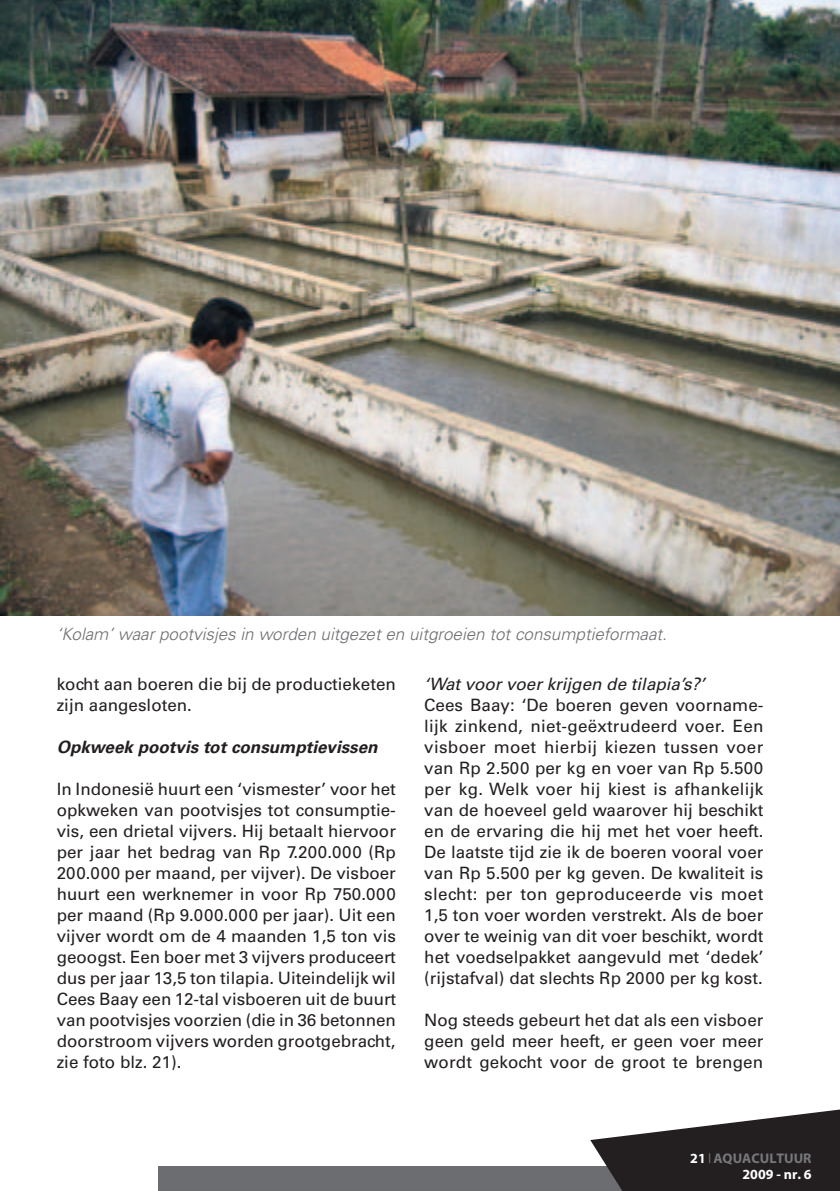
<style>
.page{position:relative;width:840px;height:1191px;background:#fff}
.page>*{position:absolute;margin:0;border:0;box-sizing:border-box;transform-origin:0 0}
.t1{font:17px/21px "Univers";color:#231f20;text-align:justify}
.t2{font:italic 300 17px "Univers";color:#6c6d70}
.t3{font:italic 700 17px "Univers";color:#231f20}
.t4{font:italic 17px "Univers";color:#231f20}
.t5{font:700 14px/16px "Myriad";color:#fff;text-align:right}
.s1{color:#76787b}
</style>
<div class="page">
<div style="left:159px;top:1166px;width:680px;height:25px;background:#6c6d70"></div>
<svg style="left:590px;top:1109px;width:249px;height:82px"></svg>
<div style="left:683px;top:1146px;width:143px;height:45px;background:#231f20"></div>
<img style="left:0;top:0;width:839px;height:615px">
<p class="t2" style="left:57px;top:624px;width:611px">‘Kolam’ waar pootvisjes in worden uitgezet en uitgroeien tot consumptieformaat.</p>
<p class="t1" style="left:57px;top:673px;width:340px">kocht aan boeren die bij de productieketen zijn aangesloten.</p>
<p class="t3" style="left:57px;top:737px;width:322px">Opkweek pootvis tot consumptievissen</p>
<p class="t1" style="left:57px;top:778px;width:340px">In Indonesië huurt een ‘vismester’ voor het opkweken van pootvisjes tot consumptie&shy;vis, een drietal vijvers. Hij betaalt hiervoor per jaar het bedrag van Rp 7.200.000 (Rp 200.000 per maand, per vijver). De visboer huurt een werknemer in voor Rp 750.000 per maand (Rp 9.000.000 per jaar). Uit een vijver wordt om de 4 maanden 1,5 ton vis geoogst. Een boer met 3 vijvers produceert dus per jaar 13,5 ton tilapia. Uiteindelijk wil Cees Baay een 12-tal visboeren uit de buurt van pootvisjes voorzien (die in 36 betonnen doorstroom vijvers worden grootgebracht, zie foto blz. 21).</p>
<p class="t4" style="left:424px;top:673px;width:282px">‘Wat voor voer krijgen de tilapia’s?’</p>
<p class="t1" style="left:424px;top:694px;width:340px">Cees Baay: ‘De boeren geven voorname&shy;lijk zinkend, niet-geëxtrudeerd voer. Een visboer moet hierbij kiezen tussen voer van Rp 2.500 per kg en voer van Rp 5.500 per kg. Welk voer hij kiest is afhankelijk van de hoeveel geld waarover hij beschikt en de ervaring die hij met het voer heeft.<br>De laatste tijd zie ik de boeren vooral voer van Rp 5.500 per kg geven. De kwaliteit is slecht: per ton geproduceerde vis moet 1,5 ton voer worden verstrekt. Als de boer over te weinig van dit voer beschikt, wordt het voedselpakket aangevuld met ‘dedek’ (rijstafval) dat slechts Rp 2000 per kg kost.</p>
<p class="t1" style="left:424px;top:1009px;width:340px">Nog steeds gebeurt het dat als een visboer geen geld meer heeft, er geen voer meer wordt gekocht voor de groot te brengen</p>
<p class="t5" style="left:690px;top:1151px;width:123px">21 <span class="s1">❘ AQUACULTUUR<br></span>2009 - NR. 6</p>
</div>
